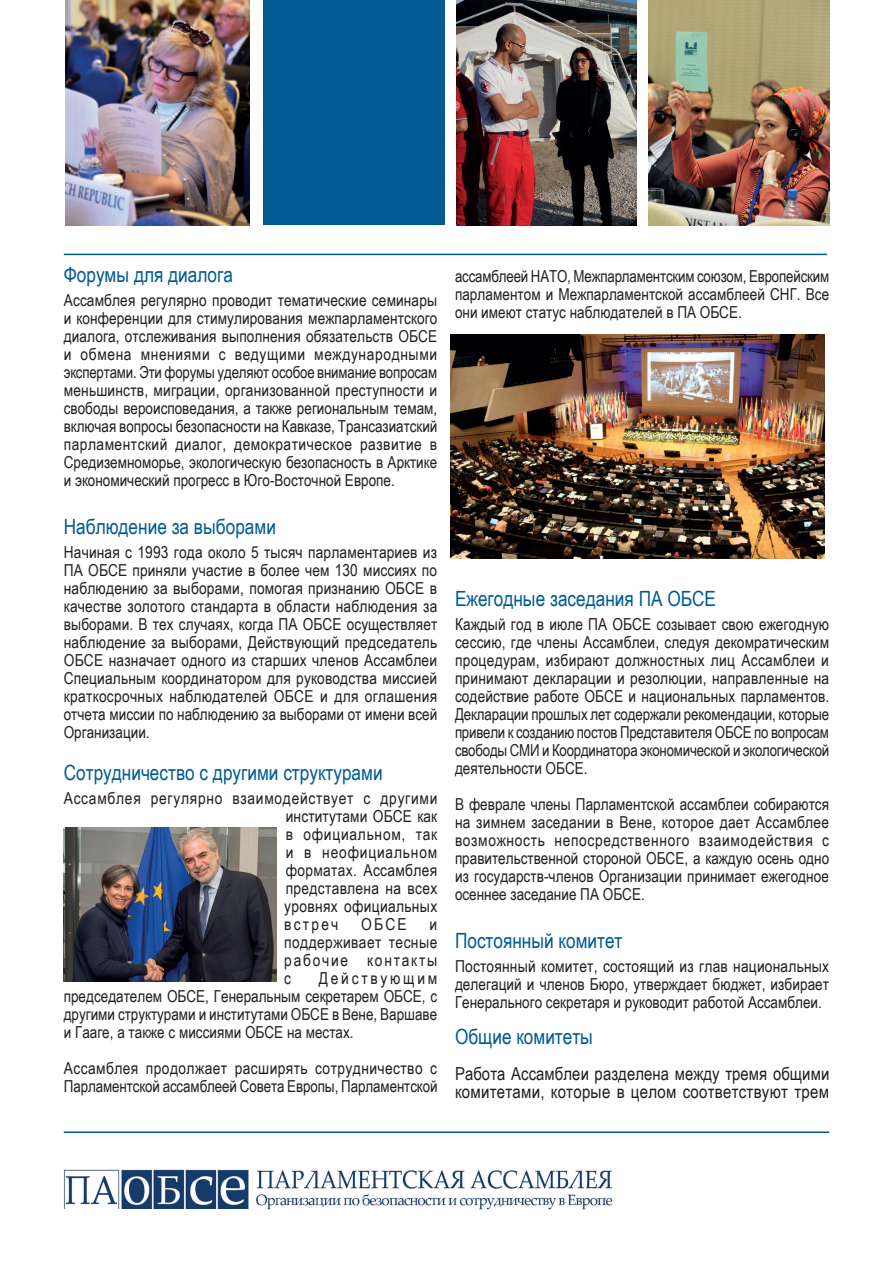
<style>
.page{position:relative;width:893px;height:1263px;background:#fff}
.page>*{position:absolute;margin:0;border:0;box-sizing:border-box;transform-origin:0 0}
.t1{font:21px "Arial Narrow";color:#015a92}
.t2{font:18px/18px "Arial Narrow";letter-spacing:.01em;color:#231f20}
.t3{font:16.5px/18px "Arial Narrow";color:#231f20;text-align:justify}
</style>
<div class="page">
<img style="left:64px;top:1169px;width:184px;height:40px">
<img style="left:256px;top:1170px;width:357px;height:39px">
<hr style="left:64px;top:254px;width:763px;height:1px;background:#015a92">
<hr style="left:64px;top:1131px;width:765px;height:2px;background:#015a92">
<img style="left:64px;top:828px;width:212px;height:154px">
<img style="left:451px;top:334px;width:374px;height:225px">
<img style="left:66px;top:0;width:184px;height:225px">
<div style="left:263px;top:0;width:181px;height:225px;background:#015a92"></div>
<img style="left:648px;top:0;width:181px;height:225px">
<img style="left:456px;top:0;width:181px;height:225px">
<p class="t1" style="left:64px;top:259px;width:171px">Форумы для диалога</p>
<p class="t3" style="left:64px;top:291px;width:375px">Ассамблея регулярно проводит тематические семинары и конференции для стимулирования межпарламентского диалога, отслеживания выполнения обязательств ОБСЕ и обмена мнениями с ведущими международными экспертами. Эти форумы уделяют особое внимание вопросам меньшинств, миграции, организованной преступности и свободы вероисповедания, а также региональным темам, включая вопросы безопасности на Кавказе, Трансазиатский парламентский диалог, демократическое развитие в Средиземноморье, экологическую безопасность в Арктике и экономический прогресс в Юго-Восточной Европе.</p>
<p class="t1" style="left:64px;top:511px;width:214px">Наблюдение за выборами</p>
<p class="t3" style="left:64px;top:543px;width:375px">Начиная с 1993 года около 5 тысяч парламентариев из ПА ОБСЕ приняли участие в более чем 130 миссиях по наблюдению за выборами, помогая признанию ОБСЕ в качестве золотого стандарта в области наблюдения за выборами. В тех случаях, когда ПА ОБСЕ осуществляет наблюдение за выборами, Действующий председатель ОБСЕ назначает одного из старших членов Ассамблеи Специальным координатором для руководства миссией краткосрочных наблюдателей ОБСЕ и для оглашения отчета миссии по наблюдению за выборами от имени всей Организации.</p>
<p class="t1" style="left:64px;top:757px;width:320px">Сотрудничество с другими структурами</p>
<p class="t3" style="left:284px;top:789px;width:155px;text-indent:-221px">Ассамблея регулярно взаимодействует с другими институтами ОБСЕ как в официальном, так и в неофициальном форматах. Ассамблея представлена на всех уровнях официальных встреч</p>
<p class="t3" style="left:361px;top:915px;width:47px">ОБСЕ</p>
<p class="t3" style="left:284px;top:915px;width:155px;text-indent:145px">и поддерживает тесные рабочие контакты с</p>
<p class="t3" style="left:64px;top:969px;width:375px;text-indent:255px">Действующим председателем ОБСЕ, Генеральным секретарем ОБСЕ, с другими структурами и институтами ОБСЕ в Вене, Варшаве и Гааге, а также с миссиями ОБСЕ на местах.</p>
<p class="t3" style="left:64px;top:1059px;width:375px">Ассамблея продолжает расширять сотрудничество с<br>Парламентской ассамблеей Совета Европы, Парламентской</p>
<p class="t3" style="left:455px;top:267px;width:376px">ассамблеей НАТО, Межпарламентским союзом, Европейским парламентом и Межпарламентской ассамблеей СНГ. Все они имеют статус наблюдателей в ПА ОБСЕ.</p>
<p class="t1" style="left:455px;top:583px;width:262px">Ежегодные заседания ПА ОБСЕ</p>
<p class="t3" style="left:455px;top:615px;width:376px">Каждый год в июле ПА ОБСЕ созывает свою ежегодную сессию, где члены Ассамблеи, следуя декомратическим процедурам, избирают должностных лиц Ассамблеи и принимают декларации и резолюции, направленные на содействие работе ОБСЕ и национальных парламентов.<br>Декларации прошлых лет содержали рекомендации, которые привели к созданию постов Представителя ОБСЕ по вопросам свободы СМИ и Координатора экономической и экологической деятельности ОБСЕ.</p>
<p class="t3" style="left:455px;top:795px;width:376px">В феврале члены Парламентской ассамблеи собираются на зимнем заседании в Вене, которое дает Ассамблее возможность непосредственного взаимодействия с правительственной стороной ОБСЕ, а каждую осень одно из государств-членов Организации принимает ежегодное осеннее заседание ПА ОБСЕ.</p>
<p class="t1" style="left:455px;top:925px;width:169px">Постоянный комитет</p>
<p class="t3" style="left:455px;top:957px;width:376px">Постоянный комитет, состоящий из глав национальных делегаций и членов Бюро, утверждает бюджет, избирает Генерального секретаря и руководит работой Ассамблеи.</p>
<p class="t1" style="left:455px;top:1021px;width:140px">Общие комитеты</p>
<p class="t2" style="left:455px;top:1064px;width:376px">Работа Ассамблеи разделена между тремя общими комитетами, которые в целом соответствуют трем</p>
</div>
